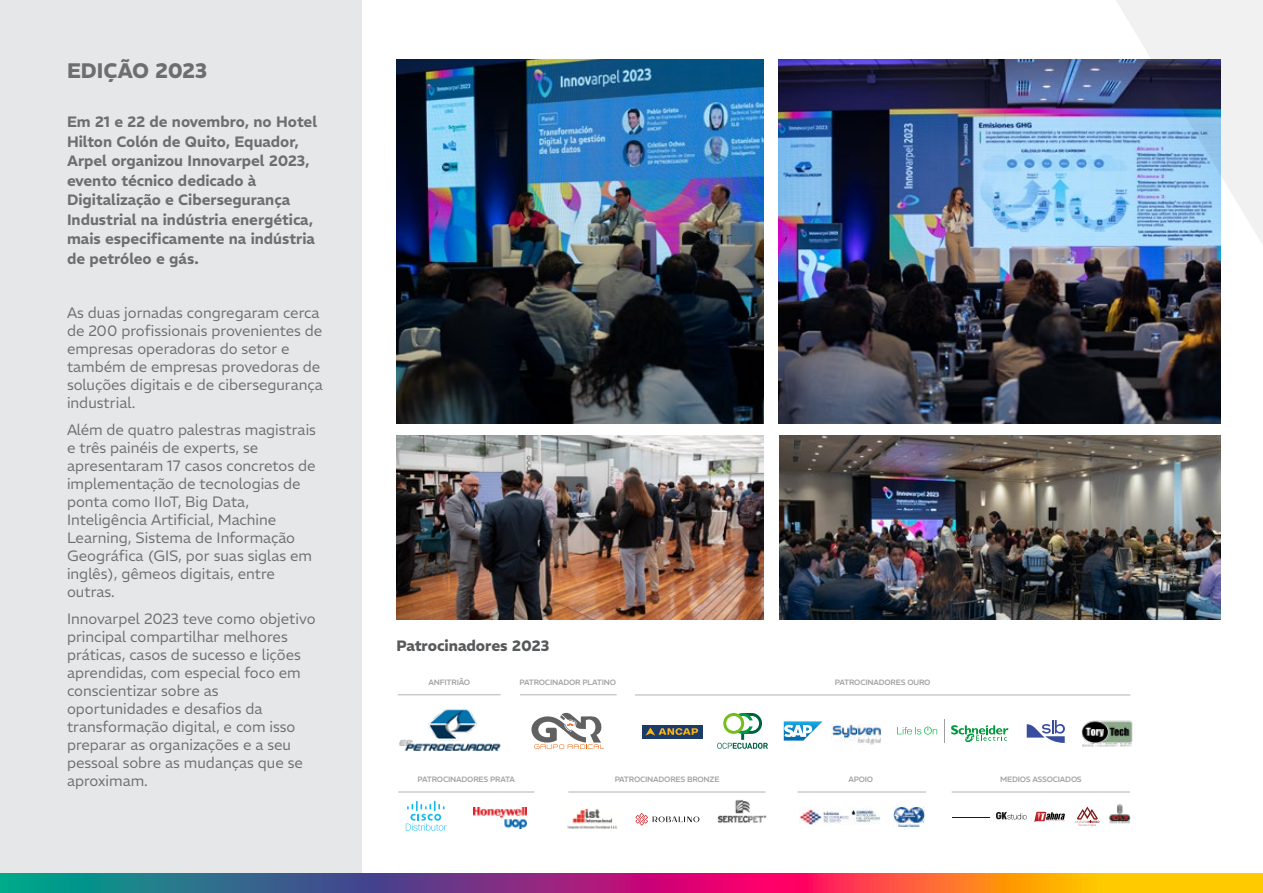
<style>
.page{position:relative;width:1263px;height:893px;background:#fff}
.page>*{position:absolute;margin:0;border:0;box-sizing:border-box;transform-origin:0 0}
.t1{font:700 21px "REM";letter-spacing:-.005em;color:#6d6e70}
.t2{font:300 15px/18px "REM";color:#6d6e70}
.t3{font:600 15px/19.5px "REM";color:#6d6e70}
.t4{font:700 15px "REM";color:#58595b}
.t5{font:500 7.8px "REM";letter-spacing:-.025em;color:#a3a3a5}
</style>
<div class="page">
<div style="left:0;top:0;width:361px;height:893px;background:#e6e7e8"></div>
<svg style="left:0;top:874px;width:1263px;height:19px;background:#a1615d"></svg>
<img style="left:399px;top:709px;width:102px;height:42px">
<hr style="left:398px;top:694px;width:103px;height:1px;background:#b2b2b2">
<svg style="left:531px;top:712px;width:70px;height:37px"></svg>
<hr style="left:520px;top:694px;width:97px;height:1px;background:#b2b2b2">
<hr style="left:635px;top:695px;width:495px;height:1px;background:#b2b2b2">
<svg style="left:1027px;top:720px;width:38px;height:23px"></svg>
<img style="left:1081px;top:720px;width:52px;height:27px">
<svg style="left:897px;top:726px;width:40px;height:9px"></svg>
<svg style="left:951px;top:725px;width:57px;height:18px"></svg>
<svg style="left:944px;top:719px;width:1px;height:23px"></svg>
<svg style="left:717px;top:713px;width:51px;height:36px"></svg>
<svg style="left:784px;top:721px;width:38px;height:20px"></svg>
<div style="left:642px;top:725px;width:60px;height:13px;background:#1b3b6a"></div>
<svg style="left:645px;top:727px;width:53px;height:9px"></svg>
<img style="left:831px;top:725px;width:51px;height:20px">
<svg style="left:635px;top:813px;width:64px;height:13px"></svg>
<img style="left:567px;top:808px;width:51px;height:21px">
<img style="left:717px;top:800px;width:50px;height:23px">
<hr style="left:398px;top:792px;width:136px;height:1px;background:#b2b2b2">
<hr style="left:568px;top:792px;width:198px;height:1px;background:#b2b2b2">
<hr style="left:797px;top:792px;width:129px;height:1px;background:#b2b2b2">
<img style="left:799px;top:808px;width:82px;height:17px">
<img style="left:894px;top:806px;width:30px;height:20px">
<hr style="left:952px;top:792px;width:178px;height:1px;background:#b2b2b2">
<img style="left:1109px;top:804px;width:22px;height:20px">
<svg style="left:1075px;top:806px;width:24px;height:20px"></svg>
<hr style="left:952px;top:817px;width:38px;height:1px;background:#1c1c1a">
<svg style="left:990px;top:812px;width:36px;height:7px"></svg>
<svg style="left:1034px;top:812px;width:31px;height:11px"></svg>
<img style="left:473px;top:808px;width:54px;height:21px">
<svg style="left:406px;top:801px;width:41px;height:30px"></svg>
<img style="left:396px;top:59px;width:367px;height:365px">
<img style="left:779px;top:435px;width:442px;height:184px">
<img style="left:779px;top:59px;width:442px;height:365px">
<img style="left:396px;top:435px;width:367px;height:184px">
<img style="left:1085px;top:0;width:178px;height:277px">
<h1 class="t1" style="left:67px;top:54px;width:142px">EDIÇÃO 2023</h1>
<p class="t3" style="left:67px;top:111px;width:252px">Em 21 e 22 de novembro, no Hotel<br>Hilton Colón de Quito, Equador,<br>Arpel organizou Innovarpel 2023, evento técnico dedicado à<br>Digitalização e Cibersegurança<br>Industrial na indústria energética, mais especificamente na indústria de petróleo e gás.</p>
<p class="t2" style="left:67px;top:303px;width:257px">As duas jornadas congregaram cerca de 200 profissionais provenientes de empresas operadoras do setor e também de empresas provedoras de soluções digitais e de cibersegurança industrial.</p>
<p class="t2" style="left:67px;top:420px;width:251px">Além de quatro palestras magistrais e três painéis de experts, se apresentaram 17 casos concretos de implementação de tecnologias de ponta como IIoT, Big Data,<br>Inteligência Artificial, Machine<br>Learning, Sistema de Informação<br>Geográfica (GIS, por suas siglas em inglês), gêmeos digitais, entre outras.</p>
<p class="t2" style="left:67px;top:609px;width:250px">Innovarpel 2023 teve como objetivo principal compartilhar melhores práticas, casos de sucesso e lições aprendidas, com especial foco em conscientizar sobre as oportunidades e desafios da transformação digital, e com isso preparar as organizações e a seu pessoal sobre as mudanças que se aproximam.</p>
<p class="t4" style="left:396px;top:634px;width:154px">Patrocinadores 2023</p>
<p class="t5" style="left:428px;top:676px;width:43px">ANFITRIÃO</p>
<p class="t5" style="left:520px;top:676px;width:98px">PATROCINADOR PLATINO</p>
<p class="t5" style="left:835px;top:676px;width:97px">PATROCINADORES OURO</p>
<p class="t5" style="left:418px;top:773px;width:99px">PATROCINADORES PRATA</p>
<p class="t5" style="left:615px;top:773px;width:106px">PATROCINADORES BRONZE</p>
<p class="t5" style="left:848px;top:773px;width:26px">APOIO</p>
<p class="t5" style="left:1000px;top:773px;width:83px">MEDIOS ASSOCIADOS</p>
</div>
